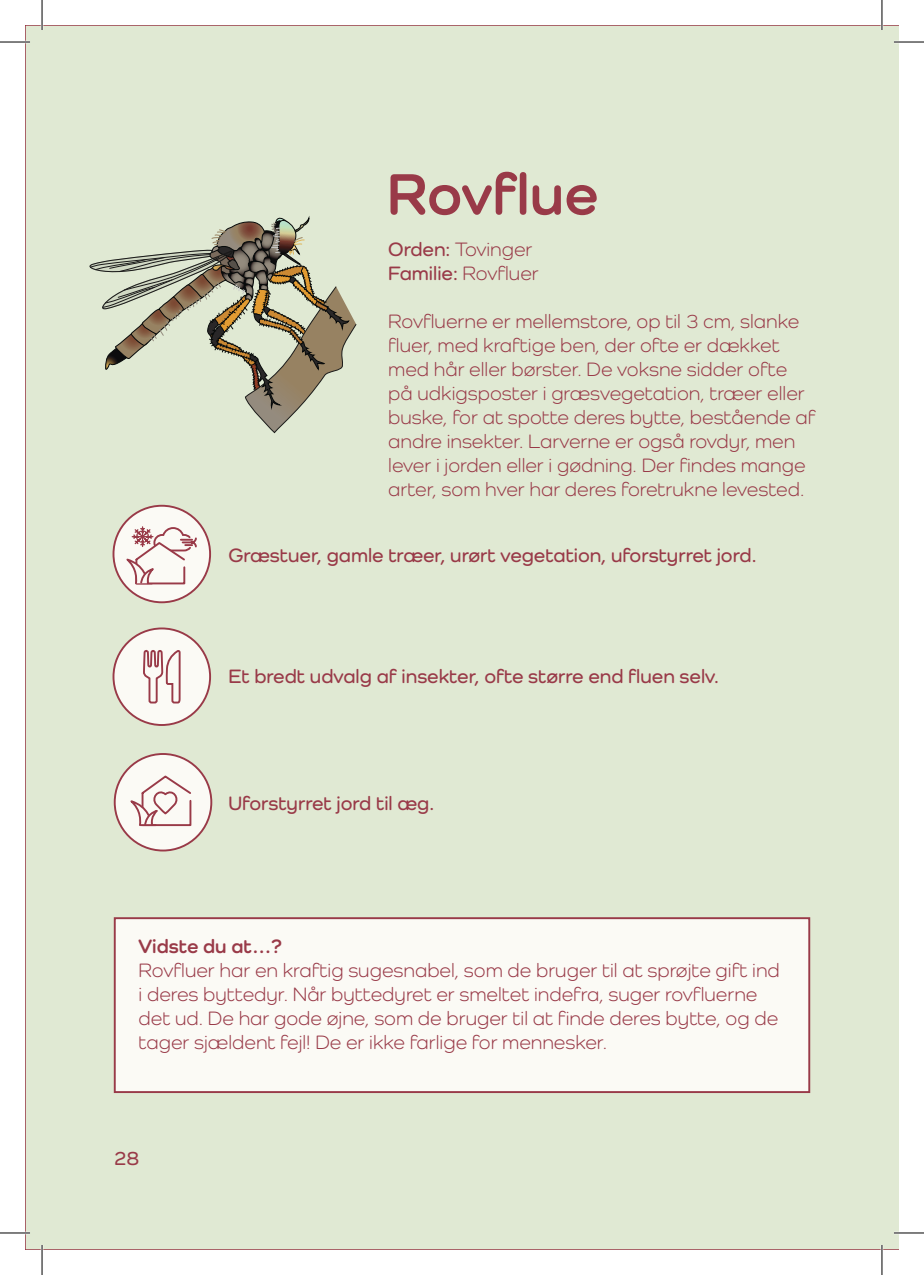
<style>
.page{position:relative;width:924px;height:1275px;background:#fff}
.page>*{position:absolute;margin:0;border:0;box-sizing:border-box;transform-origin:0 0}
.Rubrik{font:700 60px "Como";color:#993a48}
.Brød{font:20px/24px "Como";color:#993a48}
.BRØD{font:600 20px "Como";color:#993a48}
.Brød-2{font:600 20px "Como";color:#993a48}
.Brød-3{font:700 20px "Como";color:#993a48}
.s1{font-weight:600}
.s2{font-weight:400}
</style>
<div class="page">
<div style="left:25px;top:25px;width:873px;height:1225px;background:#e0e9d3"></div>
<svg style="left:88px;top:217px;width:268px;height:215px"></svg>
<div style="left:114px;top:917px;width:695px;height:176px;background:#fbfaf5;border:2px solid #993a48"></div>
<svg style="left:113px;top:628px;width:97px;height:97px"></svg>
<div style="left:113px;top:506px;width:97px;height:96px;background:#fbfaf5;border-radius:50%"></div>
<div style="left:112px;top:505px;width:99px;height:98px;border:2px solid #993a48;border-radius:50%"></div>
<div style="left:115px;top:754px;width:96px;height:96px;background:#fbfaf5;border-radius:50%"></div>
<div style="left:114px;top:753px;width:98px;height:98px;border:2px solid #993a48;border-radius:50%"></div>
<svg style="left:121px;top:525px;width:77px;height:302px"></svg>
<hr style="left:0;top:41px;width:30px;height:2px;background:#fff">
<hr style="left:893px;top:41px;width:30px;height:2px;background:#fff">
<hr style="left:0;top:1231px;width:30px;height:3px;background:#fff">
<hr style="left:893px;top:1231px;width:30px;height:3px;background:#fff">
<hr style="left:41px;top:0;width:2px;height:30px;background:#fff">
<hr style="left:41px;top:1245px;width:2px;height:30px;background:#fff">
<hr style="left:880px;top:0;width:2px;height:30px;background:#fff">
<hr style="left:880px;top:1245px;width:2px;height:30px;background:#fff">
<hr style="left:0;top:42px;width:30px;height:1px;background:#000">
<hr style="left:893px;top:42px;width:30px;height:1px;background:#000">
<hr style="left:0;top:1232px;width:30px;height:1px;background:#000">
<hr style="left:893px;top:1232px;width:30px;height:1px;background:#000">
<hr style="left:42px;top:0;width:1px;height:30px;background:#000">
<hr style="left:42px;top:1245px;width:1px;height:30px;background:#000">
<hr style="left:881px;top:0;width:1px;height:30px;background:#000">
<hr style="left:881px;top:1245px;width:1px;height:30px;background:#000">
<p class="Rubrik" style="left:386px;top:157px;width:213px">Rovflue</p>
<p class="Brød" style="left:388px;top:237px;width:146px"><span class="s1">Orden:</span> Tovinger</p>
<p class="Brød-2" style="left:388px;top:261px;width:152px">Familie: <span class="s2">Rovfluer</span></p>
<p class="Brød" style="left:388px;top:309px;width:428px">Rovfluerne er mellemstore, op til 3 cm, slanke fluer, med kraftige ben, der ofte er dækket med hår eller børster. De voksne sidder ofte på udkigsposter i græsvegetation, træer eller buske, for at spotte deres bytte, bestående af andre insekter. Larverne er også rovdyr, men lever i jorden eller i gødning. Der findes mange arter, som hver har deres foretrukne levested.</p>
<p class="BRØD" style="left:228px;top:543px;width:529px">Græstuer, gamle træer, urørt vegetation, uforstyrret jord.</p>
<p class="BRØD" style="left:228px;top:664px;width:491px">Et bredt udvalg af insekter, ofte større end fluen selv.</p>
<p class="BRØD" style="left:228px;top:791px;width:207px">Uforstyrret jord til æg.</p>
<p class="Brød-3" style="left:138px;top:933px;width:145px">Vidste du at…?</p>
<p class="Brød" style="left:138px;top:957px;width:642px">Rovfluer har en kraftig sugesnabel, som de bruger til at sprøjte gift ind i deres byttedyr. Når byttedyret er smeltet indefra, suger rovfluerne det ud. De har gode øjne, som de bruger til at finde deres bytte, og de tager sjældent fejl! De er ikke farlige for mennesker.</p>
<p class="BRØD" style="left:114px;top:1146px;width:27px">28</p>
</div>
